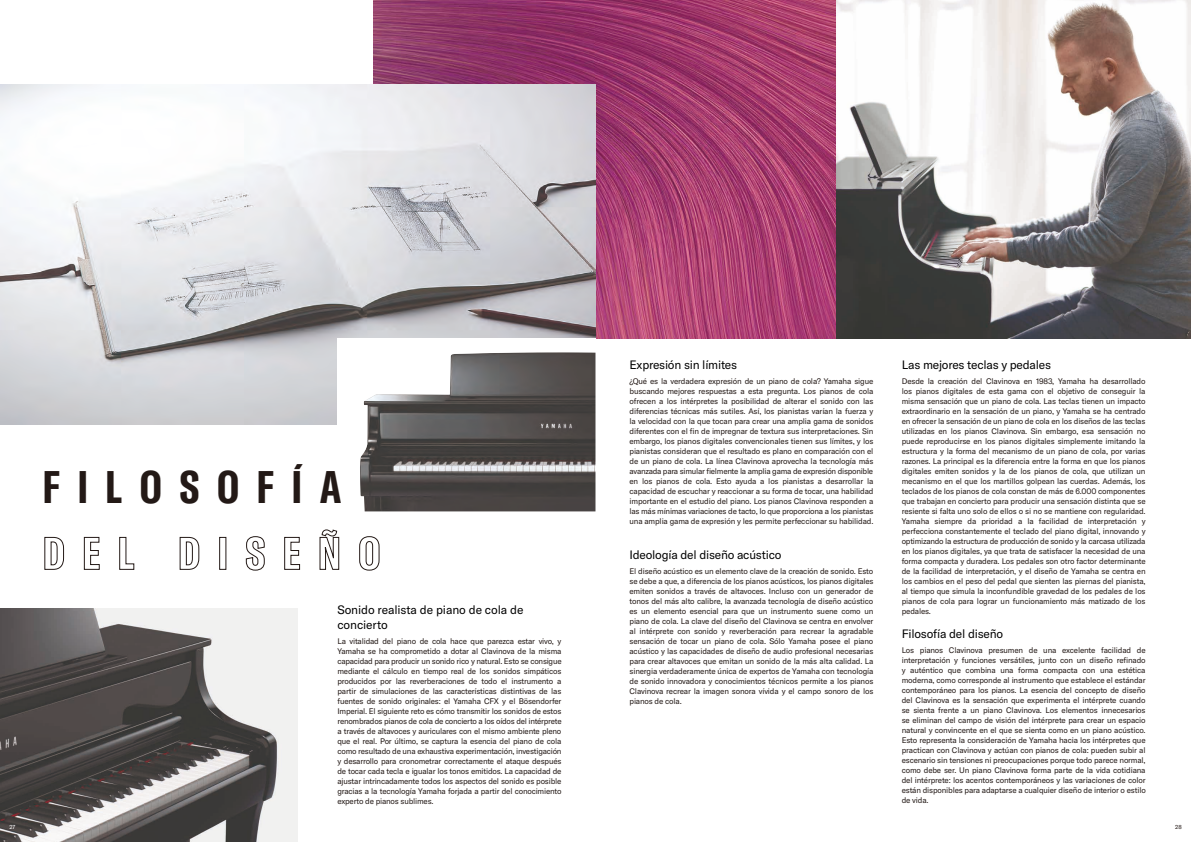
<style>
.page{position:relative;width:1191px;height:842px;background:#fff}
.page>*{position:absolute;margin:0;border:0;box-sizing:border-box;transform-origin:0 0}
.t1{font:700 extra-condensed 45px/66px "GT America Y";letter-spacing:.385em;color:#231916}
.t2{font:12px/15px "GT America Y";letter-spacing:-.02em;color:#000}
.t3{font:8px/10px "GT America Y";letter-spacing:-.02em;color:#231916;text-align:justify}
.t4{font:5.8px "GT America Y";color:#fff}
.t5{font:5.8px "GT America Y";color:#231916}
</style>
<div class="page">
<img style="left:373px;top:0;width:222px;height:84px">
<img style="left:595px;top:0;width:241px;height:339px">
<img style="left:836px;top:0;width:355px;height:339px">
<img style="left:0;top:84px;width:595px;height:340px">
<img style="left:0;top:608px;width:298px;height:234px">
<div style="left:337px;top:338px;width:258px;height:173px;background:#fff"></div>
<img style="left:360px;top:352px;width:235px;height:159px">
<h1 class="t1" style="left:43px;top:454px;width:339px">FILOSOFÍA<br>DEL DISEÑO</h1>
<h2 class="t2" style="left:337px;top:602px;width:188px">Sonido realista de piano de cola de concierto</h2>
<p class="t3" style="left:337px;top:636px;width:226px">La vitalidad del piano de cola hace que parezca estar vivo, y Yamaha se ha comprometido a dotar al Clavinova de la misma capacidad para producir un sonido rico y natural. Esto se consigue mediante el cálculo en tiempo real de los sonidos simpáticos producidos por las reverberaciones de todo el instrumento a partir de simulaciones de las características distintivas de las fuentes de sonido originales: el Yamaha CFX y el Bösendorfer Imperial. El siguiente reto es cómo transmitir los sonidos de estos renombrados pianos de cola de concierto a los oídos del intérprete a través de altavoces y auriculares con el mismo ambiente pleno que el real. Por último, se captura la esencia del piano de cola como resultado de una exhaustiva experimentación, investigación y desarrollo para cronometrar correctamente el ataque después de tocar cada tecla e igualar los tonos emitidos. La capacidad de ajustar intrincadamente todos los aspectos del sonido es posible gracias a la tecnología Yamaha forjada a partir del conocimiento experto de pianos sublimes.</p>
<h2 class="t2" style="left:629px;top:357px;width:109px">Expresión sin límites</h2>
<p class="t3" style="left:629px;top:376px;width:245px">¿Qué es la verdadera expresión de un piano de cola? Yamaha sigue buscando mejores respuestas a esta pregunta. Los pianos de cola ofrecen a los intérpretes la posibilidad de alterar el sonido con las diferencias técnicas más sutiles. Así, los pianistas varían la fuerza y la velocidad con la que tocan para crear una amplia gama de sonidos diferentes con el fin de impregnar de textura sus interpretaciones. Sin embargo, los pianos digitales convencionales tienen sus límites, y los pianistas consideran que el resultado es plano en comparación con el de un piano de cola. La línea Clavinova aprovecha la tecnología más avanzada para simular fielmente la amplia gama de expresión disponible en los pianos de cola. Esto ayuda a los pianistas a desarrollar la capacidad de escuchar y reaccionar a su forma de tocar, una habilidad importante en el estudio del piano. Los pianos Clavinova responden a las más mínimas variaciones de tacto, lo que proporciona a los pianistas una amplia gama de expresión y les permite perfeccionar su habilidad.</p>
<h2 class="t2" style="left:629px;top:547px;width:153px">Ideología del diseño acústico</h2>
<p class="t3" style="left:629px;top:566px;width:245px">El diseño acústico es un elemento clave de la creación de sonido. Esto se debe a que, a diferencia de los pianos acústicos, los pianos digitales emiten sonidos a través de altavoces. Incluso con un generador de tonos del más alto calibre, la avanzada tecnología de diseño acústico es un elemento esencial para que un instrumento suene como un piano de cola. La clave del diseño del Clavinova se centra en envolver al intérprete con sonido y reverberación para recrear la agradable sensación de tocar un piano de cola. Sólo Yamaha posee el piano acústico y las capacidades de diseño de audio profesional necesarias para crear altavoces que emitan un sonido de la más alta calidad. La sinergia verdaderamente única de expertos de Yamaha con tecnología de sonido innovadora y conocimientos técnicos permite a los pianos Clavinova recrear la imagen sonora vívida y el campo sonoro de los pianos de cola.</p>
<h2 class="t2" style="left:901px;top:357px;width:151px">Las mejores teclas y pedales</h2>
<p class="t3" style="left:901px;top:376px;width:245px">Desde la creación del Clavinova en 1983, Yamaha ha desarrollado los pianos digitales de esta gama con el objetivo de conseguir la misma sensación que un piano de cola. Las teclas tienen un impacto extraordinario en la sensación de un piano, y Yamaha se ha centrado en ofrecer la sensación de un piano de cola en los diseños de las teclas utilizadas en los pianos Clavinova. Sin embargo, esa sensación no puede reproducirse en los pianos digitales simplemente imitando la estructura y la forma del mecanismo de un piano de cola, por varias razones. La principal es la diferencia entre la forma en que los pianos digitales emiten sonidos y la de los pianos de cola, que utilizan un mecanismo en el que los martillos golpean las cuerdas. Además, los teclados de los pianos de cola constan de más de 6.000 componentes que trabajan en concierto para producir una sensación distinta que se resiente si falta uno solo de ellos o si no se mantiene con regularidad.<br>Yamaha siempre da prioridad a la facilidad de interpretación y perfecciona constantemente el teclado del piano digital, innovando y optimizando la estructura de producción de sonido y la carcasa utilizada en los pianos digitales, ya que trata de satisfacer la necesidad de una forma compacta y duradera. Los pedales son otro factor determinante de la facilidad de interpretación, y el diseño de Yamaha se centra en los cambios en el peso del pedal que sienten las piernas del pianista, al tiempo que simula la inconfundible gravedad de los pedales de los pianos de cola para lograr un funcionamiento más matizado de los pedales.</p>
<h2 class="t2" style="left:901px;top:626px;width:103px">Filosofía del diseño</h2>
<p class="t3" style="left:901px;top:645px;width:245px">Los pianos Clavinova presumen de una excelente facilidad de interpretación y funciones versátiles, junto con un diseño refinado y auténtico que combina una forma compacta con una estética moderna, como corresponde al instrumento que establece el estándar contemporáneo para los pianos. La esencia del concepto de diseño del Clavinova es la sensación que experimenta el intérprete cuando se sienta frente a un piano Clavinova. Los elementos innecesarios se eliminan del campo de visión del intérprete para crear un espacio natural y convincente en el que se sienta como en un piano acústico.<br>Esto representa la consideración de Yamaha hacia los intérpretes que practican con Clavinova y actúan con pianos de cola: pueden subir al escenario sin tensiones ni preocupaciones porque todo parece normal, como debe ser. Un piano Clavinova forma parte de la vida cotidiana del intérprete: los acentos contemporáneos y las variaciones de color están disponibles para adaptarse a cualquier diseño de interior o estilo de vida.</p>
<p class="t4" style="left:10px;top:824px;width:7px">27</p>
<p class="t5" style="left:1175px;top:824px;width:8px">28</p>
</div>
